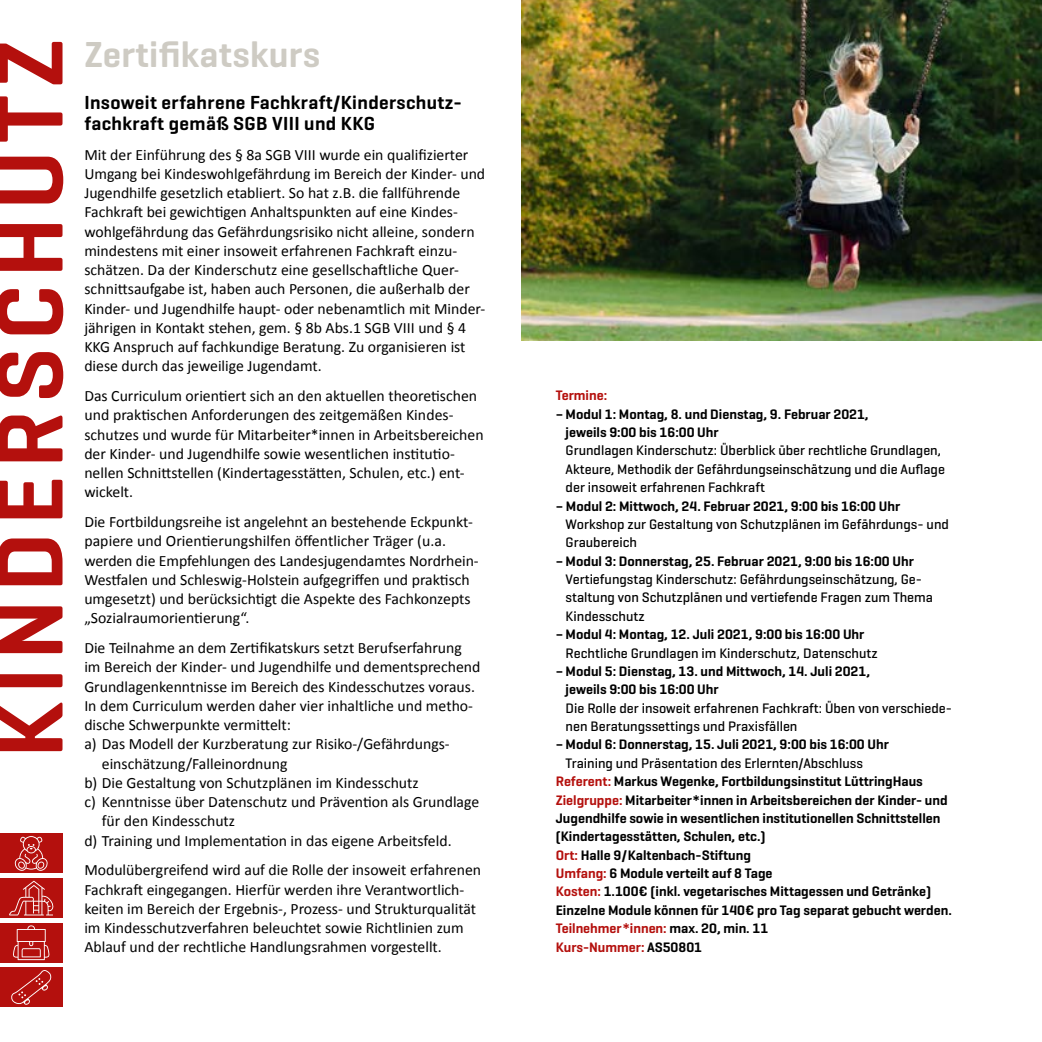
<style>
.page{position:relative;width:1042px;height:1042px;background:#fff}
.page>*{position:absolute;margin:0;border:0;box-sizing:border-box;transform-origin:0 0}
.t1{font:600 96.25px "Geogrotesque";letter-spacing:.08em;color:#b4100d}
.t2{font:600 36.75px "Geogrotesque";letter-spacing:.01em;color:#cecbc3}
.t3{font:600 19.25px/21px "Geogrotesque";letter-spacing:.02em;color:#000}
.t4{font:15.75px/19.2px "Calibri";color:#000}
.t5{font:600 14px/18.4px "Geogrotesque";color:#000}
.t6{font:500 14px/18.4px "Geogrotesque";color:#000}
.t7{font:600 14px "Geogrotesque";color:#b4100d}
.s1{font-weight:500}
.s2{color:#b4100d}
</style>
<div class="page">
<img style="left:521px;top:0;width:521px;height:340px">
<div style="left:0;top:833px;width:63px;height:40px;background:#b4100d"></div>
<div style="left:0;top:878px;width:63px;height:40px;background:#b4100d"></div>
<div style="left:0;top:923px;width:63px;height:39px;background:#b4100d"></div>
<div style="left:0;top:967px;width:63px;height:40px;background:#b4100d"></div>
<svg style="left:13px;top:925px;width:37px;height:35px"></svg>
<svg style="left:9px;top:880px;width:45px;height:35px"></svg>
<svg style="left:15px;top:836px;width:33px;height:35px"></svg>
<svg style="left:11px;top:970px;width:41px;height:35px"></svg>
<h1 class="t1" style="left:-30px;top:758px;width:720px;rotate:-90deg">KINDERSCHUTZ</h1>
<h2 class="t2" style="left:84px;top:31px;width:237px">Zertifikatskurs</h2>
<p class="t3" style="left:84px;top:92px;width:379px">Insoweit erfahrene Fachkraft/Kinderschutz&shy;fachkraft gemäß SGB VIII und KKG</p>
<p class="t4" style="left:84px;top:144px;width:403px">Mit der Einführung des § 8a SGB VIII wurde ein qualifizierter Umgang bei Kindeswohlgefährdung im Bereich der Kinder- und Jugendhilfe gesetzlich etabliert. So hat z.B. die fallführende Fachkraft bei gewichtigen Anhaltspunkten auf eine Kindes&shy;wohlgefährdung das Gefährdungsrisiko nicht alleine, sondern mindestens mit einer insoweit erfahrenen Fachkraft einzu&shy;schätzen. Da der Kinderschutz eine gesellschaftliche Quer&shy;schnittsaufgabe ist, haben auch Personen, die außerhalb der Kinder- und Jugendhilfe haupt- oder nebenamtlich mit Minder&shy;jährigen in Kontakt stehen, gem. § 8b Abs.1 SGB VIII und § 4<br>KKG Anspruch auf fachkundige Beratung. Zu organisieren ist diese durch das jeweilige Jugendamt.</p>
<p class="t4" style="left:84px;top:385px;width:401px">Das Curriculum orientiert sich an den aktuellen theoretischen und praktischen Anforderungen des zeitgemäßen Kindes&shy;schutzes und wurde für Mitarbeiter*innen in Arbeitsbereichen der Kinder- und Jugendhilfe sowie wesentlichen institutio&shy;nellen Schnittstellen (Kindertagesstätten, Schulen, etc.) ent&shy;wickelt.</p>
<p class="t4" style="left:84px;top:511px;width:396px">Die Fortbildungsreihe ist angelehnt an bestehende Eckpunkt&shy;papiere und Orientierungshilfen öffentlicher Träger (u.a. werden die Empfehlungen des Landesjugendamtes Nordrhein-Westfalen und Schleswig-Holstein aufgegriffen und praktisch umgesetzt) und berücksichtigt die Aspekte des Fachkonzepts „Sozialraumorientierung“.</p>
<p class="t4" style="left:84px;top:637px;width:379px">Die Teilnahme an dem Zertifikatskurs setzt Berufserfahrung</p>
<p class="t4" style="left:84px;top:657px;width:398px">im Bereich der Kinder- und Jugendhilfe und dementsprechend</p>
<p class="t4" style="left:84px;top:676px;width:392px">Grundlagenkenntnisse im Bereich des Kindesschutzes voraus.</p>
<p class="t4" style="left:84px;top:695px;width:390px">In dem Curriculum werden daher vier inhaltliche und metho-</p>
<p class="t4" style="left:84px;top:714px;width:208px">dische Schwerpunkte vermittelt:</p>
<p class="t4" style="left:84px;top:734px;width:367px">a) Das Modell der Kurzberatung zur Risiko-/Gefährdungs-</p>
<p class="t4" style="left:102px;top:753px;width:187px">einschätzung/Falleinordnung</p>
<p class="t4" style="left:84px;top:772px;width:336px">b) Die Gestaltung von Schutzplänen im Kindesschutz</p>
<p class="t4" style="left:84px;top:791px;width:396px">c) Kenntnisse über Datenschutz und Prävention als Grundlage</p>
<p class="t4" style="left:102px;top:811px;width:135px">für den Kindesschutz</p>
<p class="t4" style="left:84px;top:830px;width:369px">d) Training und Implementation in das eigene Arbeitsfeld.</p>
<p class="t4" style="left:84px;top:860px;width:398px">Modulübergreifend wird auf die Rolle der insoweit erfahrenen Fachkraft eingegangen. Hierfür werden ihre Verantwortlich&shy;keiten im Bereich der Ergebnis-, Prozess- und Strukturqualität im Kindesschutzverfahren beleuchtet sowie Richtlinien zum Ablauf und der rechtliche Handlungsrahmen vorgestellt.</p>
<p class="t7" style="left:556px;top:387px;width:53px">Termine:</p>
<p class="t5" style="left:566px;top:405px;width:304px;text-indent:-10px">– Modul 1: Montag, 8. und Dienstag, 9. Februar 2021, jeweils 9:00 bis 16:00 Uhr</p>
<p class="t6" style="left:566px;top:441px;width:381px">Grundlagen Kinderschutz: Überblick über rechtliche Grundlagen,<br>Akteure, Methodik der Gefährdungseinschätzung und die Auflage der insoweit erfahrenen Fachkraft</p>
<p class="t5" style="left:556px;top:496px;width:346px">– Modul 2: Mittwoch, 24. Februar 2021, 9:00 bis 16:00 Uhr</p>
<p class="t6" style="left:566px;top:515px;width:385px">Workshop zur Gestaltung von Schutzplänen im Gefährdungs- und<br>Graubereich</p>
<p class="t5" style="left:556px;top:551px;width:360px">– Modul 3: Donnerstag, 25. Februar 2021, 9:00 bis 16:00 Uhr</p>
<p class="t6" style="left:566px;top:570px;width:369px">Vertiefungstag Kinderschutz: Gefährdungseinschätzung, Ge&shy;staltung von Schutzplänen und vertiefende Fragen zum Thema<br>Kindesschutz</p>
<p class="t5" style="left:556px;top:625px;width:310px">– Modul 4: Montag, 12. Juli 2021, 9:00 bis 16:00 Uhr</p>
<p class="t6" style="left:566px;top:643px;width:313px">Rechtliche Grundlagen im Kinderschutz, Datenschutz</p>
<p class="t5" style="left:566px;top:662px;width:306px;text-indent:-10px">– Modul 5: Dienstag, 13. und Mittwoch, 14. Juli 2021, jeweils 9:00 bis 16:00 Uhr</p>
<p class="t6" style="left:566px;top:698px;width:388px">Die Rolle der insoweit erfahrenen Fachkraft: Üben von verschiede&shy;nen Beratungssettings und Praxisfällen</p>
<p class="t5" style="left:556px;top:735px;width:335px">– Modul 6: Donnerstag, 15. Juli 2021, 9:00 bis 16:00 Uhr</p>
<p class="t5" style="left:556px;top:753px;width:398px;text-indent:10px"><span class="s1">Training und Präsentation des Erlernten/Abschluss<br></span><span class="s2">Referent:</span> Markus Wegenke, Fortbildungsinstitut LüttringHaus <span class="s2">Zielgruppe:</span> Mitarbeiter*innen in Arbeitsbereichen der Kinder- und Jugendhilfe sowie in wesentlichen institutionellen Schnittstellen (Kindertagesstätten, Schulen, etc.)<br><span class="s2">Ort:</span> Halle 9/Kaltenbach-Stiftung<br><span class="s2">Umfang:</span> 6 Module verteilt auf 8 Tage<br><span class="s2">Kosten:</span> 1.100€ (inkl. vegetarisches Mittagessen und Getränke)<br>Einzelne Module können für 140€ pro Tag separat gebucht werden.<br><span class="s2">Teilnehmer*innen:</span> max. 20, min. 11<br><span class="s2">Kurs-Nummer:</span> AS50801</p>
</div>
